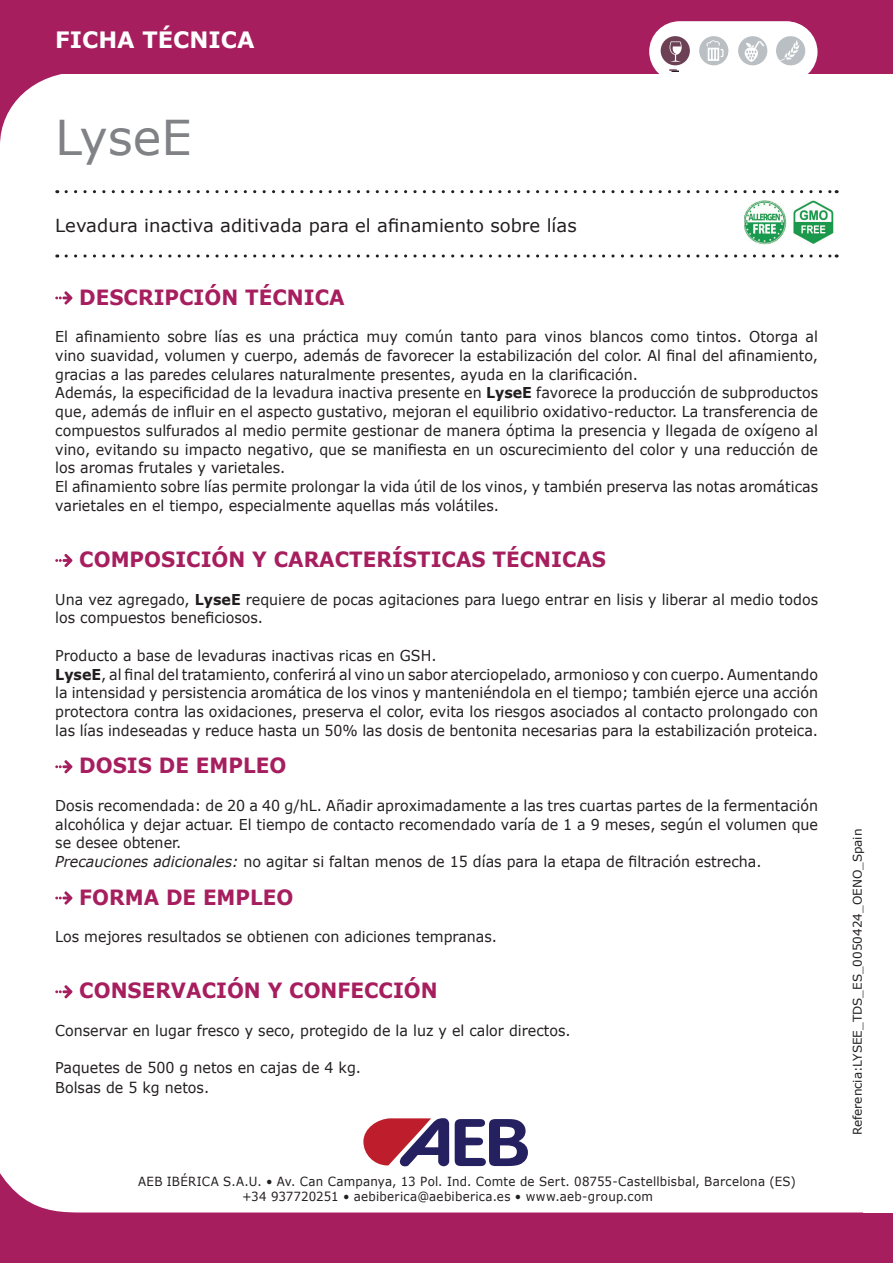
<style>
.page{position:relative;width:893px;height:1263px;background:#fff}
.page>*{position:absolute;margin:0;border:0;box-sizing:border-box;transform-origin:0 0}
.t1{font:48px "Verdana";color:#808285}
.t2{font:700 22.5px "Verdana";color:#fff}
.t3{font:700 21px "Verdana";color:#a71e5f;scale:.95 1}
.t4{font:18px "Verdana";color:#231f20}
.t5{font:15px/18.8px "Verdana";color:#231f20;scale:.95 1}
.t6{font:12.6px/15.1px "Verdana";letter-spacing:.02em;color:#231f20;scale:.94 1}
.t7{font:12px "Verdana";color:#231f20}
.s1{font-weight:700}
.s2{font-style:italic}
</style>
<div class="page">
<div style="left:0;top:0;width:893px;height:73px;background:#a71e5f"></div>
<svg style="left:0;top:28px;width:863px;height:115px"></svg>
<svg style="left:0;top:1166px;width:508px;height:46px"></svg>
<div style="left:0;top:1212px;width:893px;height:51px;background:#a71e5f"></div>
<svg style="left:66px;top:190px;width:771px;height:3px"></svg>
<svg style="left:66px;top:254px;width:771px;height:4px"></svg>
<svg style="left:649px;top:21px;width:167px;height:61px"></svg>
<div style="left:650px;top:22px;width:167px;height:60px;background:#fff;border-radius:30px"></div>
<div style="left:776px;top:36px;width:29px;height:29px;background:#babfc3;border-radius:50%"></div>
<svg style="left:780px;top:40px;width:20px;height:21px"></svg>
<div style="left:738px;top:36px;width:29px;height:29px;background:#babfc3;border-radius:50%"></div>
<div style="left:661px;top:36px;width:29px;height:29px;background:#6c4156;border-radius:50%"></div>
<div style="left:699px;top:36px;width:29px;height:29px;background:#babfc3;border-radius:50%"></div>
<svg style="left:706px;top:40px;width:17px;height:21px"></svg>
<svg style="left:670px;top:41px;width:12px;height:21px"></svg>
<svg style="left:745px;top:41px;width:20px;height:21px"></svg>
<svg style="left:363px;top:1118px;width:165px;height:48px"></svg>
<img style="left:744px;top:201px;width:90px;height:44px">
<svg style="left:55px;top:291px;width:17px;height:13px"></svg>
<svg style="left:55px;top:554px;width:17px;height:13px"></svg>
<svg style="left:55px;top:760px;width:17px;height:13px"></svg>
<svg style="left:55px;top:891px;width:17px;height:13px"></svg>
<svg style="left:55px;top:985px;width:17px;height:13px"></svg>
<svg style="left:669px;top:69px;width:10px;height:3px"></svg>
<h2 class="t2" style="left:55px;top:24px;width:201px">FICHA TÉCNICA</h2>
<h1 class="t1" style="left:55px;top:105px;width:138px">LyseE</h1>
<p class="t4" style="left:55px;top:213px;width:523px">Levadura inactiva aditivada para el afinamiento sobre lías</p>
<h3 class="t3" style="left:79px;top:282px;width:281px">DESCRIPCIÓN TÉCNICA</h3>
<p class="t5" style="left:55px;top:327px;width:804px">El afinamiento sobre lías es una práctica muy común tanto para vinos blancos como tintos. Otorga al vino suavidad, volumen y cuerpo, además de favorecer la estabilización del color. Al final del afinamiento, gracias a las paredes celulares naturalmente presentes, ayuda en la clarificación.<br>Además, la especificidad de la levadura inactiva presente en <span class="s1">LyseE</span> favorece la producción de subproductos que, además de influir en el aspecto gustativo, mejoran el equilibrio oxidativo-reductor. La transferencia de compuestos sulfurados al medio permite gestionar de manera óptima la presencia y llegada de oxígeno al vino, evitando su impacto negativo, que se manifiesta en un oscurecimiento del color y una reducción de los aromas frutales y varietales.<br>El afinamiento sobre lías permite prolongar la vida útil de los vinos, y también preserva las notas aromáticas varietales en el tiempo, especialmente aquellas más volátiles.</p>
<h3 class="t3" style="left:79px;top:544px;width:556px">COMPOSICIÓN Y CARACTERÍSTICAS TÉCNICAS</h3>
<p class="t5" style="left:55px;top:589px;width:804px">Una vez agregado, <span class="s1">LyseE</span> requiere de pocas agitaciones para luego entrar en lisis y liberar al medio todos los compuestos beneficiosos.</p>
<p class="t5" style="left:55px;top:646px;width:804px">Producto a base de levaduras inactivas ricas en GSH.<br><span class="s1">LyseE</span>, al final del tratamiento, conferirá al vino un sabor aterciopelado, armonioso y con cuerpo. Aumentando la intensidad y persistencia aromática de los vinos y manteniéndola en el tiempo; también ejerce una acción protectora contra las oxidaciones, preserva el color, evita los riesgos asociados al contacto prolongado con las lías indeseadas y reduce hasta un 50% las dosis de bentonita necesarias para la estabilización proteica.</p>
<h3 class="t3" style="left:79px;top:751px;width:219px">DOSIS DE EMPLEO</h3>
<p class="t5" style="left:55px;top:796px;width:804px">Dosis recomendada: de 20 a 40 g/hL. Añadir aproximadamente a las tres cuartas partes de la fermentación alcohólica y dejar actuar. El tiempo de contacto recomendado varía de 1 a 9 meses, según el volumen que se desee obtener.<br><span class="s2">Precauciones adicionales:</span> no agitar si faltan menos de 15 días para la etapa de filtración estrecha.</p>
<h3 class="t3" style="left:79px;top:882px;width:227px">FORMA DE EMPLEO</h3>
<p class="t5" style="left:55px;top:927px;width:467px">Los mejores resultados se obtienen con adiciones tempranas.</p>
<h3 class="t3" style="left:79px;top:976px;width:379px">CONSERVACIÓN Y CONFECCIÓN</h3>
<p class="t5" style="left:55px;top:1021px;width:544px">Conservar en lugar fresco y seco, protegido de la luz y el calor directos.</p>
<p class="t5" style="left:55px;top:1058px;width:323px;line-height:19.5px">Paquetes de 500 g netos en cajas de 4 kg.<br>Bolsas de 5 kg netos.</p>
<p class="t6" style="left:242px;top:1174px;width:590px;text-indent:-104px">AEB IBÉRICA S.A.U. • Av. Can Campanya, 13 Pol. Ind. Comte de Sert. 08755-Castellbisbal, Barcelona (ES) +34 937720251 • aebiberica@aebiberica.es • www.aeb-group.com</p>
<p class="t7" style="left:849px;top:1135px;width:308px;rotate:-90deg">Referencia:LYSEE_TDS_ES_0050424_OENO_Spain</p>
</div>
